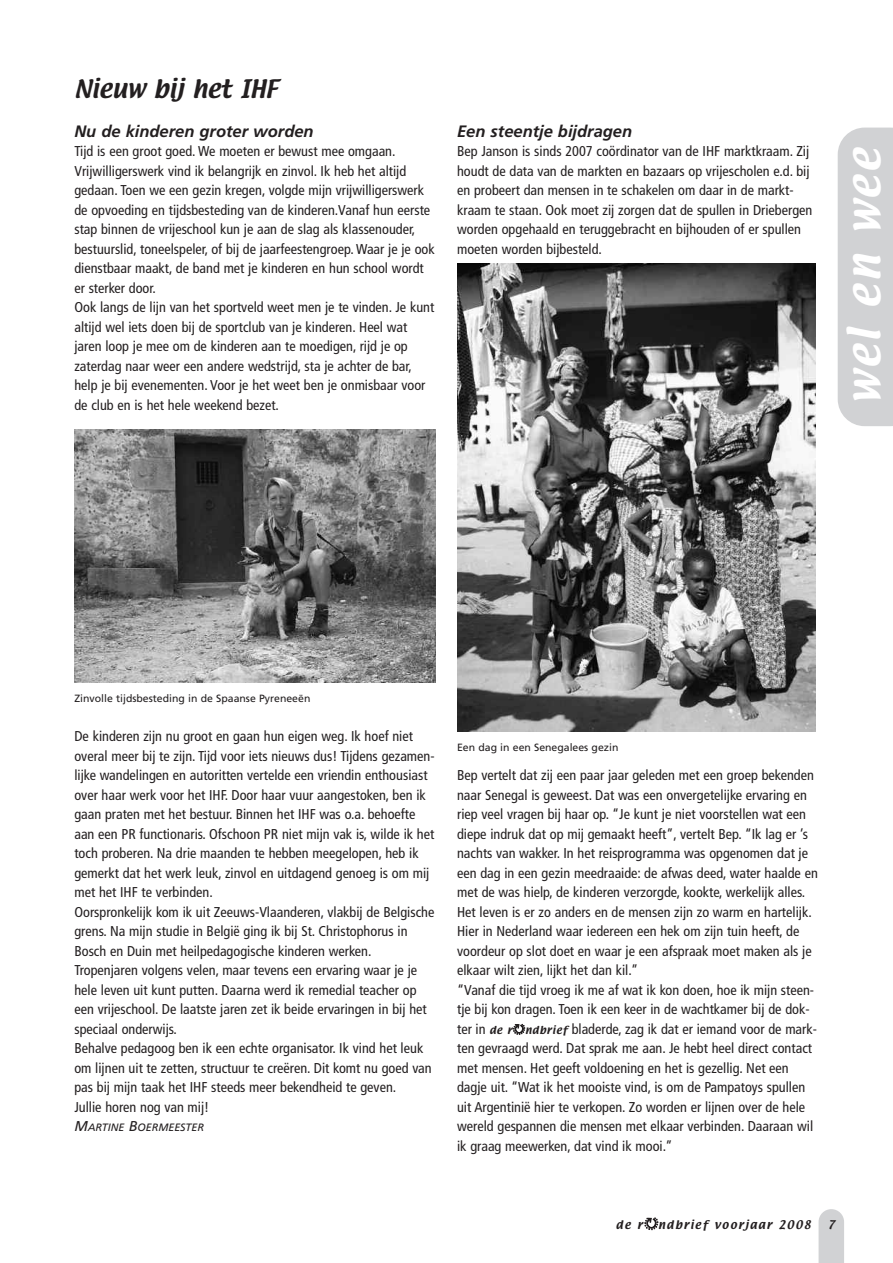
<style>
.page{position:relative;width:893px;height:1263px;background:#fff}
.page>*{position:absolute;margin:0;border:0;box-sizing:border-box;transform-origin:0 0}
.t1{font:40.5px "Textile";color:#fff}
.t2{font:22.5px "Textile";color:#231f20}
.t3{font:italic 700 16.5px "Frutiger";color:#231f20}
.t4{font:condensed 14.25px/19.5px "Frutiger";color:#231f20}
.t5{font:italic 10.65px "Frutiger";color:#231f20}
.t6{font:10.5px "Frutiger";color:#231f20}
.t7{font:10.5px "Textile";letter-spacing:.135em;color:#231f20}
.s1{font-size:14.25px}
.s2{font-family:"Textile";font-stretch:normal;font-size:9.75px}
.s3{font-family:"Remedy Double Extras";font-stretch:normal}
.s4{font-family:"Remedy Double Extras";font-size:16.5px}
</style>
<div class="page">
<img style="left:74px;top:429px;width:362px;height:253px">
<svg style="left:819px;top:1209px;width:25px;height:54px"></svg>
<div style="left:838px;top:128px;width:55px;height:298px;background:#d1d2d4"></div>
<img style="left:457px;top:263px;width:358px;height:468px">
<h2 class="t2" style="left:74px;top:77px;width:205px">Nieuw bij het IHF</h2>
<p class="t3" style="left:74px;top:124px;width:241px">Nu de kinderen groter worden</p>
<p class="t4" style="left:74px;top:142px;width:362px">Tijd is een groot goed. We moeten er bewust mee omgaan.<br>Vrijwilligerswerk vind ik belangrijk en zinvol. Ik heb het altijd gedaan. Toen we een gezin kregen, volgde mijn vrijwilligerswerk de opvoeding en tijdsbesteding van de kinderen.Vanaf hun eerste stap binnen de vrijeschool kun je aan de slag als klassenouder, bestuurslid, toneelspeler, of bij de jaarfeestengroep. Waar je je ook dienstbaar maakt, de band met je kinderen en hun school wordt er sterker door.<br>Ook langs de lijn van het sportveld weet men je te vinden. Je kunt altijd wel iets doen bij de sportclub van je kinderen. Heel wat jaren loop je mee om de kinderen aan te moedigen, rijd je op zaterdag naar weer een andere wedstrijd, sta je achter de bar, help je bij evenementen. Voor je het weet ben je onmisbaar voor de club en is het hele weekend bezet.</p>
<p class="t3" style="left:457px;top:124px;width:177px">Een steentje bijdragen</p>
<p class="t4" style="left:457px;top:142px;width:357px">Bep Janson is sinds 2007 coördinator van de IHF marktkraam. Zij houdt de data van de markten en bazaars op vrijescholen e.d. bij en probeert dan mensen in te schakelen om daar in de markt&shy;kraam te staan. Ook moet zij zorgen dat de spullen in Driebergen worden opgehaald en teruggebracht en bijhouden of er spullen moeten worden bijbesteld.</p>
<h1 class="t1" style="left:843px;top:405px;width:259px;rotate:-90deg">wel en wee</h1>
<p class="t6" style="left:74px;top:694px;width:237px">Zinvolle tijdsbesteding in de Spaanse Pyreneeën</p>
<p class="t4" style="left:74px;top:727px;width:362px">De kinderen zijn nu groot en gaan hun eigen weg. Ik hoef niet overal meer bij te zijn. Tijd voor iets nieuws dus! Tijdens gezamen&shy;lijke wandelingen en autoritten vertelde een vriendin enthousiast over haar werk voor het IHF. Door haar vuur aangestoken, ben ik gaan praten met het bestuur. Binnen het IHF was o.a. behoefte aan een PR functionaris. Ofschoon PR niet mijn vak is, wilde ik het toch proberen. Na drie maanden te hebben meegelopen, heb ik gemerkt dat het werk leuk, zinvol en uitdagend genoeg is om mij met het IHF te verbinden.<br>Oorspronkelijk kom ik uit Zeeuws-Vlaanderen, vlakbij de Belgische grens. Na mijn studie in België ging ik bij St. Christophorus in Bosch en Duin met heilpedagogische kinderen werken.<br>Tropenjaren volgens velen, maar tevens een ervaring waar je je hele leven uit kunt putten. Daarna werd ik remedial teacher op een vrijeschool. De laatste jaren zet ik beide ervaringen in bij het speciaal onderwijs.<br>Behalve pedagoog ben ik een echte organisator. Ik vind het leuk om lijnen uit te zetten, structuur te creëren. Dit komt nu goed van pas bij mijn taak het IHF steeds meer bekendheid te geven.<br>Jullie horen nog van mij!</p>
<p class="t5" style="left:74px;top:1123px;width:131px"><span class="s1">M</span>ARTINE <span class="s1">B</span>OERMEESTER</p>
<p class="t6" style="left:457px;top:743px;width:163px">Een dag in een Senegalees gezin</p>
<p class="t4" style="left:457px;top:766px;width:362px">Bep vertelt dat zij een paar jaar geleden met een groep bekenden naar Senegal is geweest. Dat was een onvergetelijke ervaring en riep veel vragen bij haar op. “Je kunt je niet voorstellen wat een diepe indruk dat op mij gemaakt heeft”, vertelt Bep. “Ik lag er ’s nachts van wakker. In het reisprogramma was opgenomen dat je een dag in een gezin meedraaide: de afwas deed, water haalde en met de was hielp, de kinderen verzorgde, kookte, werkelijk alles.<br>Het leven is er zo anders en de mensen zijn zo warm en hartelijk.<br>Hier in Nederland waar iedereen een hek om zijn tuin heeft, de voordeur op slot doet en waar je een afspraak moet maken als je elkaar wilt zien, lijkt het dan kil.”<br>“Vanaf die tijd vroeg ik me af wat ik kon doen, hoe ik mijn steen&shy;tje bij kon dragen. Toen ik een keer in de wachtkamer bij de dok&shy;ter in <span class="s2">de r</span><span class="s3">ç</span><span class="s2">ndbrief</span> bladerde, zag ik dat er iemand voor de mark&shy;ten gevraagd werd. Dat sprak me aan. Je hebt heel direct contact met mensen. Het geeft voldoening en het is gezellig. Net een dagje uit. “Wat ik het mooiste vind, is om de Pampatoys spullen uit Argentinië hier te verkopen. Zo worden er lijnen over de hele wereld gespannen die mensen met elkaar verbinden. Daaraan wil ik graag meewerken, dat vind ik mooi.”</p>
<p class="t7" style="left:616px;top:1219px;width:196px">de r<span class="s4">ç</span>ndbrief voorjaar 2008</p>
<p class="t7" style="left:828px;top:1219px;width:9px">7</p>
</div>
